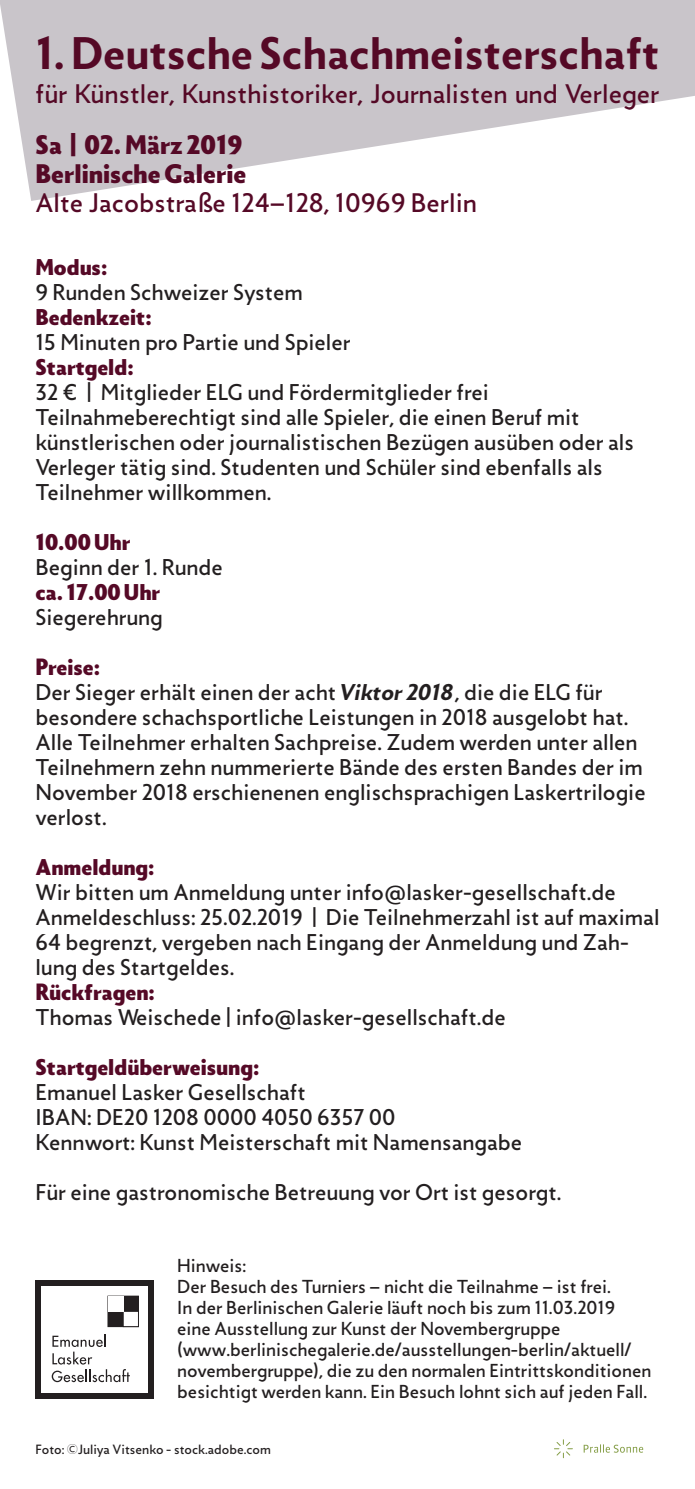
<style>
.page{position:relative;width:695px;height:1489px;background:#fff}
.page>*{position:absolute;margin:0;border:0;box-sizing:border-box;transform-origin:0 0}
.t1{font:500 42.5px "Zigfrid";color:#550926}
.t2{font:25px "Zigfrid";color:#550926}
.t3{font:900 25px/29.2px "Zigfrid";color:#550926}
.t4{font:21.25px/25px "Zigfrid";color:#231f20}
.t5{font:900 21.25px "Zigfrid";color:#550926}
.t6{font:17.5px/21px "Zigfrid";color:#231f20}
.t7{font:12.5px "Zigfrid";color:#231f20}
.s1{font-weight:900;color:#550926}
.s2{font-weight:500;font-style:italic}
</style>
<div class="page">
<svg style="left:0;top:0;width:694px;height:201px;fill:#c9c5ca"></svg>
<div style="left:35px;top:1280px;width:119px;height:118px;background:#231f20"></div>
<div style="left:42px;top:1286px;width:106px;height:106px;background:#fff"></div>
<svg style="left:52px;top:1334px;width:78px;height:47px"></svg>
<div style="left:108px;top:1295px;width:30px;height:31px;background:#231f20"></div>
<div style="left:108px;top:1295px;width:30px;height:31px;border:1px solid #231f20"></div>
<div style="left:123px;top:1311px;width:15px;height:15px;background:#fff"></div>
<div style="left:123px;top:1311px;width:16px;height:15px;border:1px solid #231f20"></div>
<div style="left:108px;top:1295px;width:15px;height:16px;background:#fff"></div>
<svg style="left:583px;top:1444px;width:60px;height:8px"></svg>
<svg style="left:554px;top:1439px;width:18px;height:18px"></svg>
<h1 class="t1" style="left:35px;top:25px;width:625px">1. Deutsche Schachmeisterschaft</h1>
<p class="t2" style="left:35px;top:77px;width:625px">für Künstler, Kunsthistoriker, Journalisten und Verleger</p>
<p class="t3" style="left:35px;top:129px;width:212px">Sa | 02. März 2019<br>Berlinische Galerie</p>
<p class="t2" style="left:35px;top:187px;width:443px">Alte Jacobstraße 124–128, 10969 Berlin</p>
<p class="t5" style="left:35px;top:252px;width:73px">Modus:</p>
<p class="t4" style="left:35px;top:280px;width:269px">9 Runden Schweizer System</p>
<p class="t5" style="left:35px;top:302px;width:118px">Bedenkzeit:</p>
<p class="t4" style="left:35px;top:330px;width:317px">15 Minuten pro Partie und Spieler</p>
<p class="t5" style="left:35px;top:352px;width:100px">Startgeld:</p>
<p class="t4" style="left:35px;top:380px;width:600px">32 € | Mitglieder ELG und Fördermitglieder frei Teilnahmeberechtigt sind alle Spieler, die einen Beruf mit künstlerischen oder journalistischen Bezügen ausüben oder als Verleger tätig sind. Studenten und Schüler sind ebenfalls als Teilnehmer willkommen.</p>
<p class="t5" style="left:35px;top:527px;width:97px">10.00 Uhr</p>
<p class="t4" style="left:35px;top:554px;width:189px">Beginn der 1. Runde</p>
<p class="t5" style="left:35px;top:577px;width:126px">ca. 17.00 Uhr</p>
<p class="t4" style="left:35px;top:604px;width:129px">Siegerehrung</p>
<p class="t4" style="left:35px;top:654px;width:611px"><span class="s1">Preise:<br></span>Der Sieger erhält einen der acht <span class="s2">Viktor 2018</span>, die die ELG für besondere schachsportliche Leistungen in 2018 ausgelobt hat.<br>Alle Teilnehmer erhalten Sachpreise. Zudem werden unter allen Teilnehmern zehn nummerierte Bände des ersten Bandes der im November 2018 erschienenen englischsprachigen Laskertrilogie verlost.</p>
<p class="t5" style="left:35px;top:852px;width:121px">Anmeldung:</p>
<p class="t4" style="left:35px;top:879px;width:625px">Wir bitten um Anmeldung unter info@lasker-gesellschaft.de Anmeldeschluss: 25.02.2019 | Die Teilnehmerzahl ist auf maximal 64 begrenzt, vergeben nach Eingang der Anmeldung und Zah&shy;lung des Startgeldes.</p>
<p class="t5" style="left:35px;top:977px;width:121px">Rückfragen:</p>
<p class="t4" style="left:35px;top:1004px;width:472px">Thomas Weischede | info@lasker-gesellschaft.de</p>
<p class="t5" style="left:35px;top:1052px;width:225px">Startgeldüberweisung:</p>
<p class="t4" style="left:35px;top:1079px;width:488px">Emanuel Lasker Gesellschaft<br>IBAN: DE20 1208 0000 4050 6357 00<br>Kennwort: Kunst Meisterschaft mit Namensangabe</p>
<p class="t4" style="left:35px;top:1179px;width:527px">Für eine gastronomische Betreuung vor Ort ist gesorgt.</p>
<p class="t6" style="left:177px;top:1254px;width:475px">Hinweis:<br>Der Besuch des Turniers – nicht die Teilnahme – ist frei.<br>In der Berlinischen Galerie läuft noch bis zum 11.03.2019 eine Ausstellung zur Kunst der Novembergruppe (www.berlinischegalerie.de/ausstellungen-berlin/aktuell/ novembergruppe), die zu den normalen Eintrittskonditionen besichtigt werden kann. Ein Besuch lohnt sich auf jeden Fall.</p>
<p class="t7" style="left:35px;top:1440px;width:237px">Foto: ©Juliya Vitsenko - stock.adobe.com</p>
</div>
